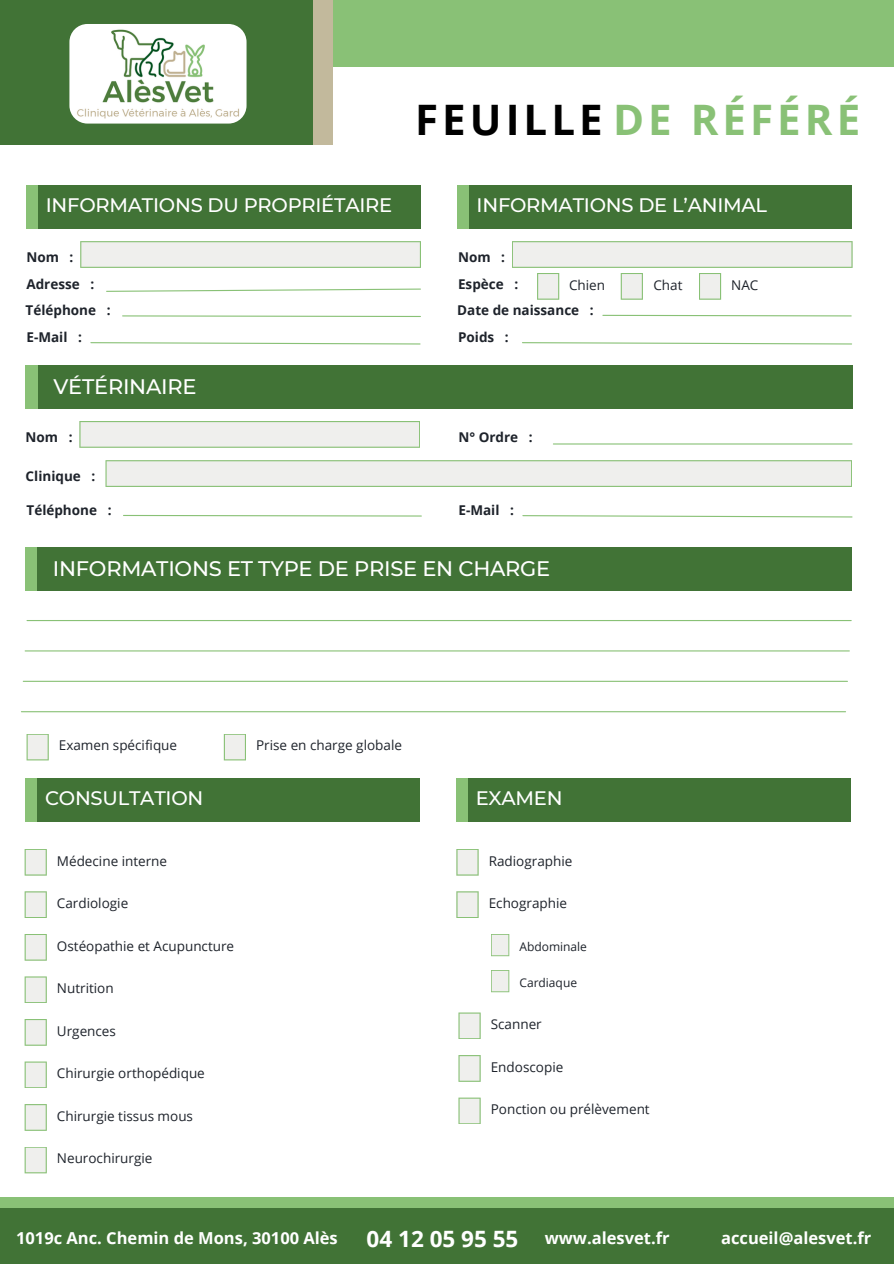
<style>
.page{position:relative;width:894px;height:1264px;background:#fff}
.page>*{position:absolute;margin:0;border:0;box-sizing:border-box;transform-origin:0 0}
.t1{font:700 42px "Open Sans";letter-spacing:.095em;color:#89c176}
.t2{font:700 22.5px "Open Sans";color:#fff}
.t3{font:500 21px "Montserrat";letter-spacing:-.01em;color:#fff}
.t4{font:500 19.5px "Montserrat";letter-spacing:-.01em;color:#fff}
.t5{font:700 16.5px "Open Sans";color:#fff}
.t6{font:13.5px "Open Sans";color:#1e232b}
.t7{font:700 13.5px "Open Sans";color:#1e232b}
.t8{font:12px "Open Sans";color:#1e232b}
.s1{color:#000}
</style>
<div class="page">
<div style="left:332px;top:0;width:561px;height:67px;background:#89c176"></div>
<div style="left:26px;top:185px;width:18px;height:44px;background:#89c176"></div>
<div style="left:38px;top:185px;width:383px;height:44px;background:#417336"></div>
<div style="left:26px;top:365px;width:17px;height:43px;background:#89c176"></div>
<div style="left:38px;top:365px;width:814px;height:43px;background:#417336"></div>
<div style="left:0;top:0;width:322px;height:145px;background:#417336"></div>
<div style="left:313px;top:0;width:19px;height:145px;background:#c2b99c"></div>
<div style="left:0;top:1207px;width:893px;height:56px;background:#417336"></div>
<div style="left:0;top:1196px;width:893px;height:11px;background:#89c176"></div>
<svg style="left:90px;top:342px;width:331px;height:3px"></svg>
<svg style="left:122px;top:315px;width:299px;height:2px"></svg>
<svg style="left:106px;top:288px;width:315px;height:4px"></svg>
<svg style="left:80px;top:241px;width:341px;height:27px"></svg>
<img style="left:69px;top:24px;width:177px;height:99px;border-radius:18px">
<div style="left:457px;top:185px;width:17px;height:44px;background:#89c176"></div>
<div style="left:469px;top:185px;width:382px;height:44px;background:#417336"></div>
<svg style="left:522px;top:342px;width:330px;height:3px"></svg>
<svg style="left:602px;top:314px;width:250px;height:3px"></svg>
<svg style="left:512px;top:241px;width:340px;height:59px"></svg>
<svg style="left:79px;top:421px;width:341px;height:27px"></svg>
<svg style="left:123px;top:514px;width:299px;height:3px"></svg>
<svg style="left:105px;top:460px;width:746px;height:27px"></svg>
<svg style="left:522px;top:515px;width:330px;height:3px"></svg>
<hr style="left:553px;top:443px;width:298px;height:1px;background:#89c176">
<div style="left:25px;top:547px;width:17px;height:43px;background:#89c176"></div>
<div style="left:38px;top:547px;width:813px;height:43px;background:#417336"></div>
<hr style="left:27px;top:620px;width:823px;height:1px;background:#89c176">
<hr style="left:25px;top:650px;width:824px;height:1px;background:#89c176">
<hr style="left:23px;top:680px;width:824px;height:2px;background:#89c176">
<hr style="left:21px;top:711px;width:824px;height:1px;background:#89c176">
<svg style="left:27px;top:734px;width:22px;height:26px"></svg>
<svg style="left:224px;top:734px;width:22px;height:26px"></svg>
<div style="left:26px;top:778px;width:17px;height:43px;background:#89c176"></div>
<div style="left:37px;top:778px;width:383px;height:43px;background:#417336"></div>
<div style="left:456px;top:778px;width:17px;height:43px;background:#89c176"></div>
<div style="left:468px;top:778px;width:382px;height:43px;background:#417336"></div>
<svg style="left:25px;top:849px;width:22px;height:26px"></svg>
<svg style="left:25px;top:891px;width:22px;height:27px"></svg>
<svg style="left:25px;top:934px;width:22px;height:26px"></svg>
<svg style="left:25px;top:976px;width:22px;height:27px"></svg>
<svg style="left:25px;top:1019px;width:22px;height:26px"></svg>
<svg style="left:25px;top:1061px;width:22px;height:27px"></svg>
<svg style="left:25px;top:1104px;width:22px;height:26px"></svg>
<svg style="left:25px;top:1147px;width:22px;height:26px"></svg>
<svg style="left:456px;top:849px;width:22px;height:26px"></svg>
<svg style="left:456px;top:891px;width:22px;height:27px"></svg>
<svg style="left:458px;top:1012px;width:22px;height:27px"></svg>
<svg style="left:458px;top:1055px;width:22px;height:26px"></svg>
<svg style="left:458px;top:1097px;width:22px;height:27px"></svg>
<svg style="left:491px;top:934px;width:18px;height:22px"></svg>
<svg style="left:491px;top:970px;width:18px;height:22px"></svg>
<h1 class="t4" style="left:46px;top:193px;width:348px">INFORMATIONS DU PROPRIÉTAIRE</h1>
<p class="t7" style="left:26px;top:247px;width:48px">Nom :</p>
<p class="t7" style="left:26px;top:274px;width:69px">Adresse :</p>
<p class="t7" style="left:26px;top:301px;width:86px">Téléphone :</p>
<p class="t7" style="left:26px;top:327px;width:57px">E-Mail :</p>
<h4 class="t3" style="left:54px;top:373px;width:144px">VÉTÉRINAIRE</h4>
<p class="t7" style="left:26px;top:427px;width:48px">Nom :</p>
<p class="t7" style="left:26px;top:466px;width:71px">Clinique :</p>
<p class="t7" style="left:27px;top:500px;width:86px">Téléphone :</p>
<p class="t1" style="left:415px;top:90px;width:446px"><span class="s1">FEUILLE</span> DE RÉFÉRÉ</p>
<p class="t4" style="left:476px;top:193px;width:292px">INFORMATIONS DE L’ANIMAL</p>
<p class="t7" style="left:458px;top:247px;width:48px">Nom :</p>
<p class="t7" style="left:458px;top:274px;width:62px">Espèce :</p>
<p class="t7" style="left:457px;top:301px;width:138px">Date de naissance :</p>
<p class="t7" style="left:458px;top:327px;width:52px">Poids :</p>
<p class="t6" style="left:569px;top:275px;width:38px">Chien</p>
<p class="t6" style="left:653px;top:275px;width:31px">Chat</p>
<p class="t6" style="left:731px;top:275px;width:29px">NAC</p>
<h2 class="t7" style="left:458px;top:427px;width:76px">N° Ordre :</h2>
<p class="t7" style="left:458px;top:500px;width:57px">E-Mail :</p>
<p class="t3" style="left:53px;top:555px;width:499px">INFORMATIONS ET TYPE DE PRISE EN CHARGE</p>
<p class="t6" style="left:59px;top:736px;width:120px">Examen spécifique</p>
<p class="t6" style="left:256px;top:736px;width:147px">Prise en charge globale</p>
<p class="t4" style="left:45px;top:786px;width:160px">CONSULTATION</p>
<p class="t4" style="left:475px;top:786px;width:88px">EXAMEN</p>
<p class="t6" style="left:57px;top:851px;width:112px">Médecine interne</p>
<p class="t6" style="left:57px;top:893px;width:73px">Cardiologie</p>
<p class="t6" style="left:57px;top:936px;width:179px">Ostéopathie et Acupuncture</p>
<h2 class="t6" style="left:57px;top:978px;width:58px">Nutrition</h2>
<p class="t6" style="left:57px;top:1021px;width:61px">Urgences</p>
<p class="t6" style="left:57px;top:1063px;width:149px">Chirurgie orthopédique</p>
<p class="t6" style="left:57px;top:1106px;width:138px">Chirurgie tissus mous</p>
<p class="t6" style="left:57px;top:1148px;width:97px">Neurochirurgie</p>
<p class="t6" style="left:488px;top:851px;width:85px">Radiographie</p>
<p class="t6" style="left:488px;top:893px;width:80px">Echographie</p>
<p class="t8" style="left:519px;top:938px;width:69px">Abdominale</p>
<p class="t8" style="left:519px;top:974px;width:59px">Cardiaque</p>
<h4 class="t6" style="left:490px;top:1014px;width:52px">Scanner</h4>
<h4 class="t6" style="left:490px;top:1057px;width:74px">Endoscopie</h4>
<p class="t6" style="left:490px;top:1099px;width:160px">Ponction ou prélèvement</p>
<p class="t5" style="left:16px;top:1226px;width:323px">1019c Anc. Chemin de Mons, 30100 Alès</p>
<p class="t2" style="left:366px;top:1222px;width:153px">04 12 05 95 55</p>
<p class="t5" style="left:544px;top:1226px;width:126px">www.alesvet.fr</p>
<p class="t5" style="left:720px;top:1226px;width:152px">accueil@alesvet.fr</p>
</div>
